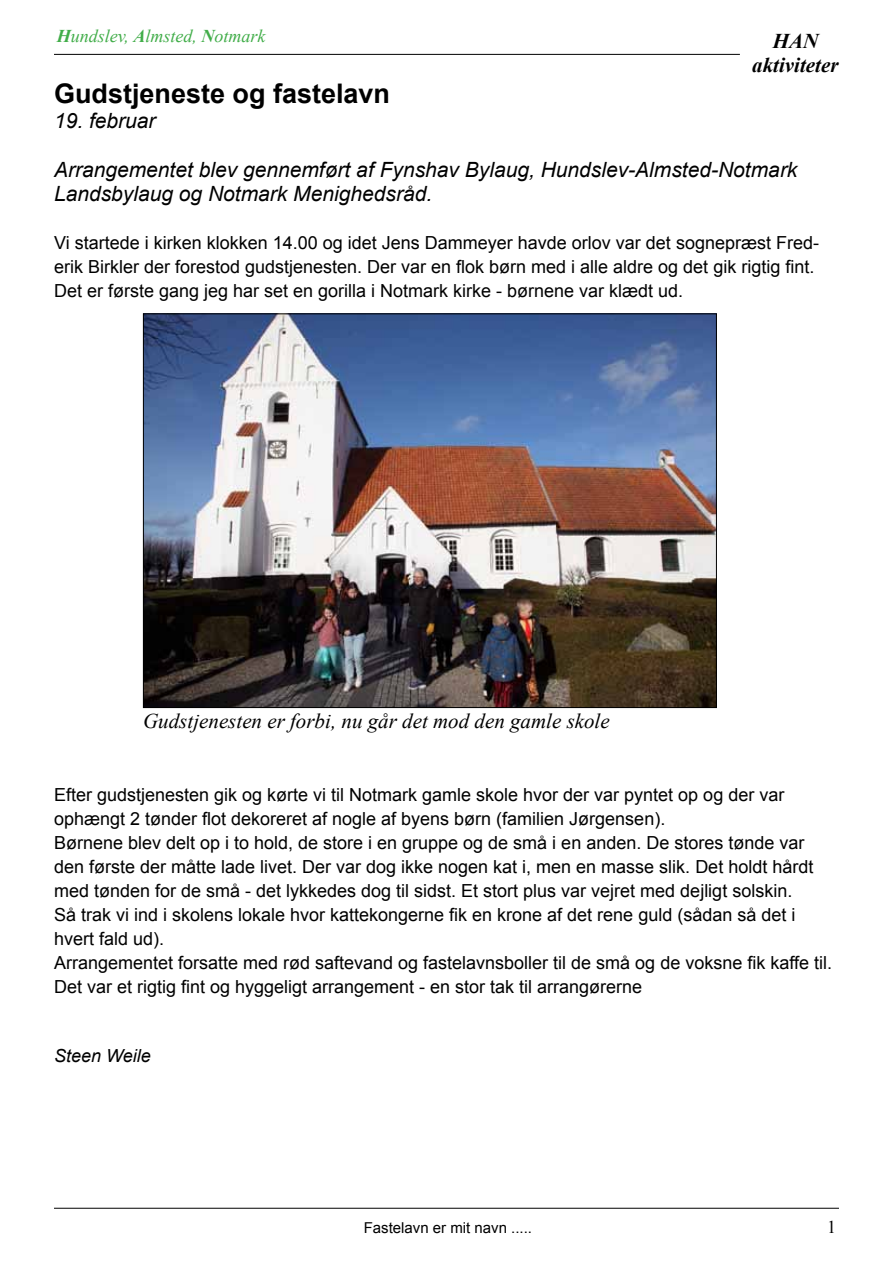
<style>
.page{position:relative;width:893px;height:1263px;background:#fff}
.page>*{position:absolute;margin:0;border:0;box-sizing:border-box;transform-origin:0 0}
.t1{font:700 27px "Arial";color:#000}
.t2{font:italic 21px/24px "Arial";color:#000}
.t3{font:italic 21px "Times New Roman";color:#000}
.t4{font:italic 700 21px/24px "Times New Roman";color:#000;text-align:center}
.t5{font:18px/24px "Arial";color:#000}
.t6{font:italic 18px "Times New Roman";color:#41ad49}
.t7{font:italic 18px "Arial";color:#000}
.t8{font:18px "Times New Roman";color:#000}
.t9{font:15px "Arial";color:#000}
.s1{font-weight:700}
</style>
<div class="page">
<hr style="left:54px;top:1208px;width:785px;height:1px;background:#000">
<hr style="left:54px;top:54px;width:686px;height:1px;background:#000">
<img style="left:145px;top:316px;width:570px;height:390px">
<p class="t6" style="left:57px;top:23px;width:210px"><span class="s1">H</span>undslev, <span class="s1">A</span>lmsted, <span class="s1">N</span>otmark</p>
<h1 class="t1" style="left:54px;top:76px;width:338px">Gudstjeneste og fastelavn</h1>
<p class="t2" style="left:54px;top:109px;width:103px">19. februar</p>
<p class="t2" style="left:54px;top:157px;width:745px">Arrangementet blev gennemført af Fynshav Bylaug, Hundslev-Almsted-Notmark<br>Landsbylaug og Notmark Menighedsråd.</p>
<p class="t5" style="left:54px;top:230px;width:767px">Vi startede i kirken klokken 14.00 og idet Jens Dammeyer havde orlov var det sognepræst Fred&shy;erik Birkler der forestod gudstjenesten. Der var en flok børn med i alle aldre og det gik rigtig fint.<br>Det er første gang jeg har set en gorilla i Notmark kirke - børnene var klædt ud.</p>
<p class="t4" style="left:752px;top:29px;width:88px">HAN aktiviteter</p>
<p class="t3" style="left:143px;top:706px;width:468px">Gudstjenesten er forbi, nu går det mod den gamle skole</p>
<p class="t5" style="left:54px;top:782px;width:780px">Efter gudstjenesten gik og kørte vi til Notmark gamle skole hvor der var pyntet op og der var ophængt 2 tønder flot dekoreret af nogle af byens børn (familien Jørgensen).<br>Børnene blev delt op i to hold, de store i en gruppe og de små i en anden. De stores tønde var den første der måtte lade livet. Der var dog ikke nogen kat i, men en masse slik. Det holdt hårdt med tønden for de små - det lykkedes dog til sidst. Et stort plus var vejret med dejligt solskin.<br>Så trak vi ind i skolens lokale hvor kattekongerne fik en krone af det rene guld (sådan så det i hvert fald ud).<br>Arrangementet forsatte med rød saftevand og fastelavnsboller til de små og de voksne fik kaffe til.<br>Det var et rigtig fint og hyggeligt arrangement - en stor tak til arrangørerne</p>
<p class="t7" style="left:54px;top:1043px;width:98px">Steen Weile</p>
<p class="t9" style="left:364px;top:1218px;width:170px">Fastelavn er mit navn .....</p>
<p class="t8" style="left:827px;top:1215px;width:10px">1</p>
</div>
